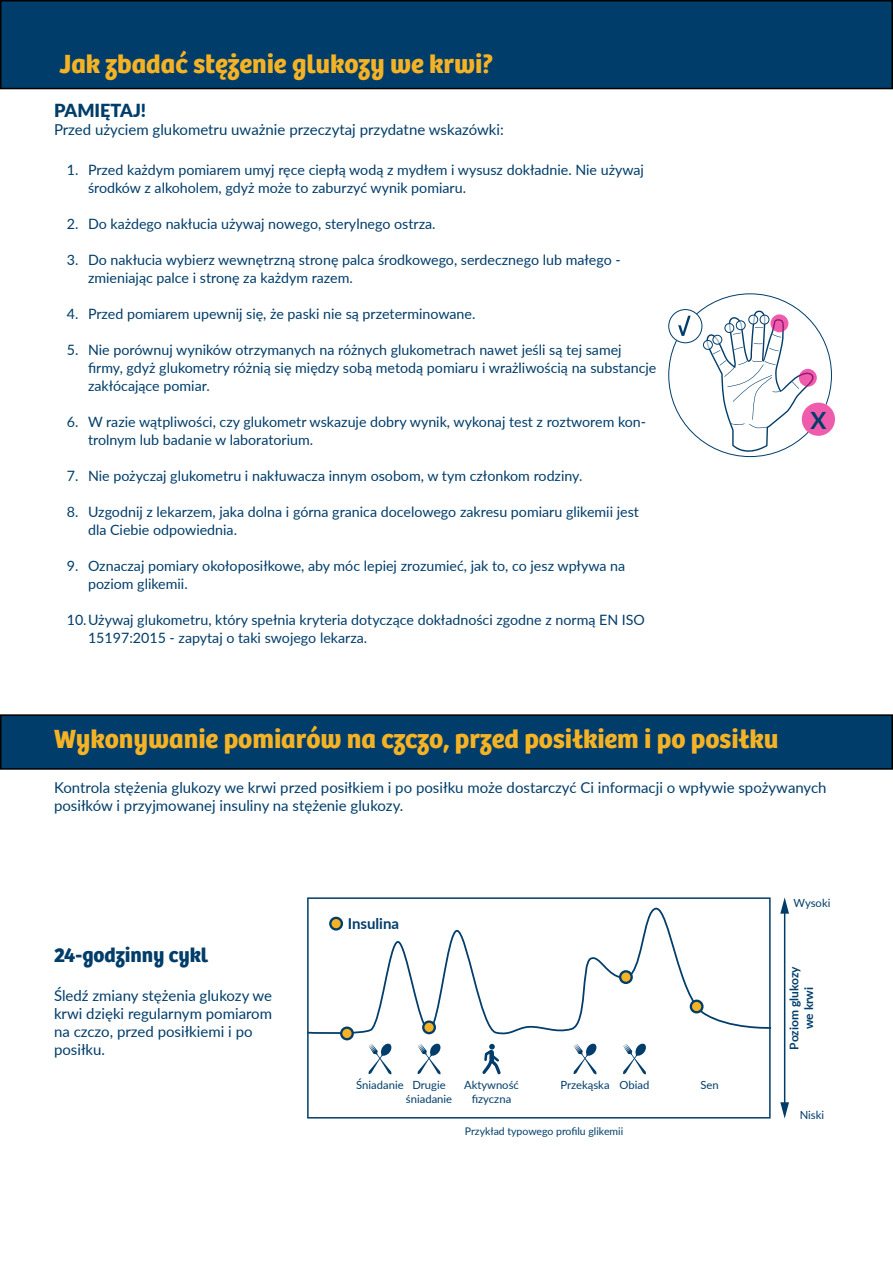
<style>
.page{position:relative;width:893px;height:1263px;background:#fff}
.page>*{position:absolute;margin:0;border:0;box-sizing:border-box;transform-origin:0 0}
.t1{font:700 27px "Bree";color:#f4b224}
.t2{font:700 23.7px "Lato";color:#003d6a}
.t3{font:700 21px "Bree";color:#003d6a}
.t4{font:900 18px "Lato";color:#003d6a}
.t5{font:15px/18px "Lato";color:#003d6a}
.t6{font:700 15px "Lato";color:#003d6a}
.t7{font:14.25px/18px "Lato";color:#003d6a}
.t8{font:700 12px/14.4px "Lato";color:#003d6a;text-align:center}
.t9{font:11.25px/13.5px "Lato";color:#003d6a}
.t10{font:10.5px "Lato";color:#003d6a}
</style>
<div class="page">
<div style="left:1px;top:1px;width:891px;height:88px;background:#003d6a"></div>
<div style="left:0;top:0;width:893px;height:89px;border:2px solid #000"></div>
<div style="left:1px;top:715px;width:891px;height:54px;background:#003d6a"></div>
<div style="left:0;top:714px;width:893px;height:56px;border:2px solid #000"></div>
<svg style="left:706px;top:310px;width:109px;height:148px"></svg>
<div style="left:668px;top:309px;width:34px;height:34px;border:1px solid #003d6a;border-radius:50%"></div>
<svg style="left:770px;top:314px;width:18px;height:18px"></svg>
<svg style="left:749px;top:315px;width:9px;height:9px"></svg>
<svg style="left:725px;top:324px;width:9px;height:8px"></svg>
<svg style="left:703px;top:340px;width:9px;height:9px"></svg>
<svg style="left:713px;top:335px;width:9px;height:9px"></svg>
<svg style="left:736px;top:321px;width:9px;height:9px"></svg>
<svg style="left:760px;top:315px;width:9px;height:9px"></svg>
<svg style="left:799px;top:369px;width:18px;height:18px"></svg>
<svg style="left:678px;top:316px;width:13px;height:20px"></svg>
<div style="left:802px;top:403px;width:33px;height:33px;background:#ef5cab;border-radius:50%"></div>
<div style="left:748px;top:315px;width:10px;height:10px;border:1px solid #003d6a;border-radius:50%"></div>
<div style="left:724px;top:323px;width:10px;height:10px;border:1px solid #003d6a;border-radius:50%"></div>
<div style="left:703px;top:340px;width:10px;height:10px;border:1px solid #003d6a;border-radius:50%"></div>
<div style="left:712px;top:335px;width:10px;height:10px;border:1px solid #003d6a;border-radius:50%"></div>
<div style="left:736px;top:320px;width:10px;height:10px;border:1px solid #003d6a;border-radius:50%"></div>
<div style="left:760px;top:315px;width:9px;height:10px;border:1px solid #003d6a;border-radius:50%"></div>
<svg style="left:307px;top:897px;width:464px;height:221px"></svg>
<svg style="left:307px;top:906px;width:465px;height:132px"></svg>
<svg style="left:368px;top:1043px;width:24px;height:31px"></svg>
<svg style="left:417px;top:1043px;width:24px;height:31px"></svg>
<svg style="left:573px;top:1043px;width:24px;height:31px"></svg>
<svg style="left:623px;top:1043px;width:23px;height:31px"></svg>
<svg style="left:341px;top:1028px;width:12px;height:11px"></svg>
<div style="left:340px;top:1026px;width:14px;height:14px;border:2px solid #003d6a;border-radius:50%"></div>
<svg style="left:423px;top:1021px;width:12px;height:12px"></svg>
<div style="left:422px;top:1020px;width:14px;height:14px;border:2px solid #003d6a;border-radius:50%"></div>
<svg style="left:620px;top:971px;width:12px;height:12px"></svg>
<div style="left:619px;top:970px;width:14px;height:14px;border:2px solid #003d6a;border-radius:50%"></div>
<svg style="left:691px;top:1001px;width:11px;height:11px"></svg>
<div style="left:690px;top:999px;width:14px;height:14px;border:2px solid #003d6a;border-radius:50%"></div>
<hr style="left:784px;top:911px;width:1px;height:194px;background:#003d6a">
<svg style="left:780px;top:897px;width:9px;height:17px"></svg>
<svg style="left:780px;top:1102px;width:9px;height:16px"></svg>
<svg style="left:482px;top:1044px;width:19px;height:30px"></svg>
<h1 class="t1" style="left:59px;top:48px;width:435px">Jak zbadać stężenie glukozy we krwi?</h1>
<p class="t4" style="left:54px;top:97px;width:94px">PAMIĘTAJ!</p>
<p class="t5" style="left:54px;top:120px;width:451px">Przed użyciem glukometru uważnie przeczytaj przydatne wskazówki:</p>
<p class="t7" style="left:88px;top:160px;width:558px;text-indent:-21px">1. Przed każdym pomiarem umyj ręce ciepłą wodą z mydłem i wysusz dokładnie. Nie używaj środków z alkoholem, gdyż może to zaburzyć wynik pomiaru.</p>
<p class="t7" style="left:67px;top:214px;width:370px">2. Do każdego nakłucia używaj nowego, sterylnego ostrza.</p>
<p class="t7" style="left:88px;top:250px;width:534px;text-indent:-21px">3. Do nakłucia wybierz wewnętrzną stronę palca środkowego, serdecznego lub małego - zmieniając palce i stronę za każdym razem.</p>
<p class="t7" style="left:67px;top:304px;width:410px">4. Przed pomiarem upewnij się, że paski nie są przeterminowane.</p>
<p class="t7" style="left:88px;top:340px;width:570px;text-indent:-21px">5. Nie porównuj wyników otrzymanych na różnych glukometrach nawet jeśli są tej samej firmy, gdyż glukometry różnią się między sobą metodą pomiaru i wrażliwością na substancje zakłócające pomiar.</p>
<p class="t7" style="left:88px;top:412px;width:560px;text-indent:-21px">6. W razie wątpliwości, czy glukometr wskazuje dobry wynik, wykonaj test z roztworem kon&shy;trolnym lub badanie w laboratorium.</p>
<p class="t7" style="left:67px;top:466px;width:517px">7. Nie pożyczaj glukometru i nakłuwacza innym osobom, w tym członkom rodziny.</p>
<p class="t7" style="left:88px;top:502px;width:552px;text-indent:-21px">8. Uzgodnij z lekarzem, jaka dolna i górna granica docelowego zakresu pomiaru glikemii jest dla Ciebie odpowiednia.</p>
<p class="t7" style="left:88px;top:556px;width:539px;text-indent:-21px">9. Oznaczaj pomiary okołoposiłkowe, aby móc lepiej zrozumieć, jak to, co jesz wpływa na poziom glikemii.</p>
<p class="t7" style="left:88px;top:610px;width:558px;text-indent:-21px">10.Używaj glukometru, który spełnia kryteria dotyczące dokładności zgodne z normą EN ISO<br>15197:2015 - zapytaj o taki swojego lekarza.</p>
<h1 class="t1" style="left:54px;top:723px;width:726px">Wykonywanie pomiarów na czczo, przed posiłkiem i po posiłku</h1>
<h2 class="t2" style="left:811px;top:403px;width:17px">X</h2>
<p class="t5" style="left:54px;top:778px;width:774px">Kontrola stężenia glukozy we krwi przed posiłkiem i po posiłku może dostarczyć Ci informacji o wpływie spożywanych posiłków i przyjmowanej insuliny na stężenie glukozy.</p>
<h3 class="t3" style="left:54px;top:942px;width:156px">24-godzinny cykl</h3>
<p class="t5" style="left:54px;top:986px;width:220px">Śledź zmiany stężenia glukozy we krwi dzięki regularnym pomiarom na czczo, przed posiłkiemi i po posiłku.</p>
<p class="t6" style="left:348px;top:913px;width:53px">Insulina</p>
<p class="t9" style="left:406px;top:1078px;width:48px;text-indent:-50px">Śniadanie Drugie śniadanie</p>
<p class="t9" style="left:464px;top:1078px;width:56px;text-align:center">Aktywność fizyczna</p>
<p class="t9" style="left:560px;top:1078px;width:90px">Przekąska Obiad</p>
<p class="t9" style="left:700px;top:1078px;width:20px">Sen</p>
<p class="t10" style="left:465px;top:1124px;width:160px">Przykład typowego profilu glikemii</p>
<p class="t9" style="left:794px;top:896px;width:38px">Wysoki</p>
<p class="t8" style="left:786px;top:1049px;width:85px;rotate:-90deg">Poziom glukozy we krwi</p>
<p class="t9" style="left:800px;top:1107px;width:26px">Niski</p>
</div>
